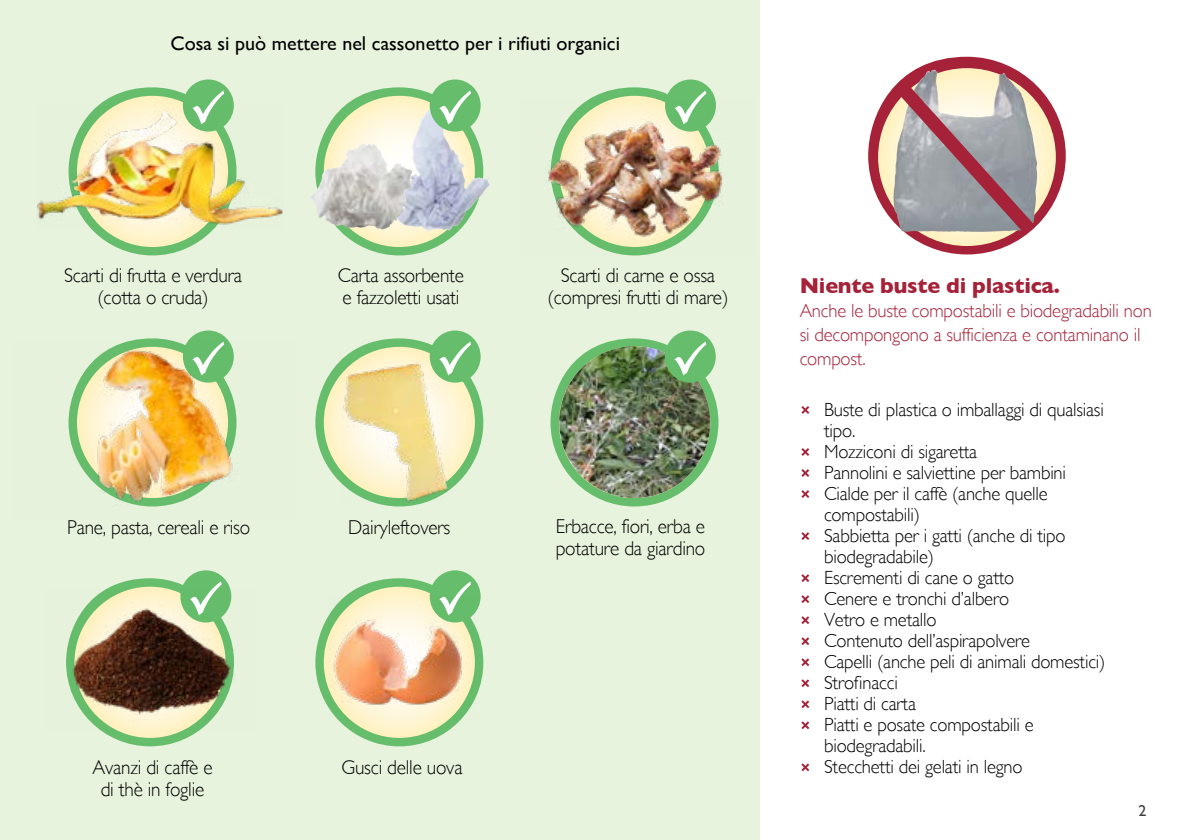
<style>
.page{position:relative;width:1191px;height:840px;background:#fff}
.page>*{position:absolute;margin:0;border:0;box-sizing:border-box;transform-origin:0 0}
.t1{font:700 22px "Gill Sans";letter-spacing:-.01em;color:#a52238}
.t2{font:300 20px/22px "Gill Sans";letter-spacing:-.01em;color:#000;text-align:center;scale:.96 1}
.t3{font:20px "Gill Sans";color:#000}
.t4{font:300 19px/21px "Gill Sans";letter-spacing:-.01em;color:#000}
.t5{font:300 19px/24px "Gill Sans";letter-spacing:-.01em;color:#a52238}
.t6{font:16px "Gill Sans";color:#414042}
</style>
<div class="page">
<div style="left:0;top:0;width:759px;height:839px;background:#e8f3de"></div>
<svg style="left:66px;top:578px;width:168px;height:168px;background:#8dcb82"></svg>
<div style="left:180px;top:570px;width:51px;height:52px;background:#66be6c;border-radius:50%"></div>
<svg style="left:212px;top:581px;width:10px;height:8px"></svg>
<div style="left:315px;top:578px;width:168px;height:168px;background:#66be6c;border-radius:50%"></div>
<svg style="left:324px;top:586px;width:151px;height:151px;background:#faf1c3"></svg>
<div style="left:69px;top:87px;width:167px;height:168px;background:#66be6c;border-radius:50%"></div>
<svg style="left:77px;top:96px;width:151px;height:151px;background:#fdf2c6"></svg>
<div style="left:183px;top:79px;width:51px;height:52px;background:#66be6c;border-radius:50%"></div>
<svg style="left:208px;top:90px;width:16px;height:16px"></svg>
<svg style="left:315px;top:87px;width:168px;height:168px;background:#72bf78"></svg>
<svg style="left:324px;top:96px;width:151px;height:151px;background:#dcdad1"></svg>
<div style="left:315px;top:338px;width:168px;height:168px;background:#66be6c;border-radius:50%"></div>
<svg style="left:324px;top:346px;width:151px;height:151px;background:#faf2c7"></svg>
<div style="left:430px;top:330px;width:50px;height:52px;background:#66be6c;border-radius:50%"></div>
<svg style="left:440px;top:341px;width:31px;height:34px"></svg>
<svg style="left:550px;top:87px;width:168px;height:168px"></svg>
<div style="left:665px;top:79px;width:51px;height:52px;background:#66be6c;border-radius:50%"></div>
<svg style="left:696px;top:90px;width:10px;height:9px"></svg>
<div style="left:550px;top:338px;width:168px;height:168px;background:#66be6c;border-radius:50%"></div>
<div style="left:183px;top:330px;width:51px;height:52px;background:#66be6c;border-radius:50%"></div>
<div style="left:430px;top:570px;width:50px;height:52px;background:#66be6c;border-radius:50%"></div>
<svg style="left:456px;top:581px;width:15px;height:14px"></svg>
<img style="left:414px;top:98px;width:30px;height:41px">
<img style="left:311px;top:143px;width:50px;height:82px">
<img style="left:559px;top:346px;width:151px;height:151px;border-radius:76px">
<img style="left:328px;top:595px;width:149px;height:125px">
<img style="left:548px;top:99px;width:175px;height:156px">
<img style="left:68px;top:340px;width:170px;height:167px">
<img style="left:341px;top:359px;width:108px;height:143px">
<img style="left:37px;top:106px;width:246px;height:123px">
<img style="left:66px;top:589px;width:169px;height:141px">
<div style="left:868px;top:57px;width:197px;height:197px;background:#a52238;border-radius:50%"></div>
<div style="left:878px;top:68px;width:177px;height:178px;background:#fff3c5;border-radius:89px"></div>
<img style="left:892px;top:70px;width:145px;height:158px">
<svg style="left:897px;top:83px;width:137px;height:151px;background:#ac9c9e"></svg>
<div style="left:665px;top:330px;width:51px;height:52px;background:#66be6c;border-radius:50%"></div>
<svg style="left:674px;top:341px;width:32px;height:34px"></svg>
<div style="left:430px;top:79px;width:50px;height:52px;background:#66be6c;border-radius:50%"></div>
<svg style="left:439px;top:90px;width:32px;height:34px"></svg>
<svg style="left:801px;top:406px;width:8px;height:7px"></svg>
<svg style="left:801px;top:448px;width:8px;height:7px"></svg>
<svg style="left:801px;top:469px;width:8px;height:7px"></svg>
<svg style="left:801px;top:490px;width:8px;height:7px"></svg>
<svg style="left:801px;top:532px;width:8px;height:7px"></svg>
<svg style="left:801px;top:574px;width:8px;height:7px"></svg>
<svg style="left:801px;top:595px;width:8px;height:7px"></svg>
<svg style="left:801px;top:616px;width:8px;height:7px"></svg>
<svg style="left:801px;top:637px;width:8px;height:7px"></svg>
<svg style="left:801px;top:658px;width:8px;height:7px"></svg>
<svg style="left:801px;top:679px;width:8px;height:7px"></svg>
<svg style="left:801px;top:700px;width:8px;height:7px"></svg>
<svg style="left:801px;top:721px;width:8px;height:7px"></svg>
<svg style="left:801px;top:763px;width:8px;height:7px"></svg>
<p class="t3" style="left:170px;top:31px;width:451px">Cosa si può mettere nel cassonetto per i rifiuti organici</p>
<p class="t2" style="left:64px;top:264px;width:187px">Scarti di frutta e verdura (cotta o cruda)</p>
<p class="t2" style="left:67px;top:516px;width:192px">Pane, pasta, cereali e riso</p>
<p class="t2" style="left:92px;top:755px;width:126px">Avanzi di caffè e di thè in foglie</p>
<p class="t2" style="left:338px;top:264px;width:133px;text-align:left">Carta assorbente e fazzoletti usati</p>
<p class="t2" style="left:348px;top:516px;width:108px">Dairyleftovers</p>
<p class="t2" style="left:341px;top:755px;width:128px">Gusci delle uova</p>
<p class="t2" style="left:547px;top:264px;width:190px">Scarti di carne e ossa (compresi frutti di mare)</p>
<p class="t2" style="left:556px;top:515px;width:157px;text-align:left">Erbacce, fiori, erba e potature da giardino</p>
<p class="t1" style="left:799px;top:268px;width:262px">Niente buste di plastica.</p>
<p class="t5" style="left:799px;top:298px;width:354px">Anche le buste compostabili e biodegradabili non si decompongono a sufficienza e contaminano il compost.</p>
<p class="t4" style="left:824px;top:399px;width:283px">Buste di plastica o imballaggi di qualsiasi tipo.<br>Mozziconi di sigaretta<br>Pannolini e salviettine per bambini<br>Cialde per il caffè (anche quelle compostabili)<br>Sabbietta per i gatti (anche di tipo biodegradabile)<br>Escrementi di cane o gatto<br>Cenere e tronchi d’albero<br>Vetro e metallo<br>Contenuto dell’aspirapolvere<br>Capelli (anche peli di animali domestici)<br>Strofinacci<br>Piatti di carta<br>Piatti e posate compostabili e biodegradabili.<br>Stecchetti dei gelati in legno</p>
<p class="t6" style="left:1138px;top:800px;width:9px">2</p>
</div>
